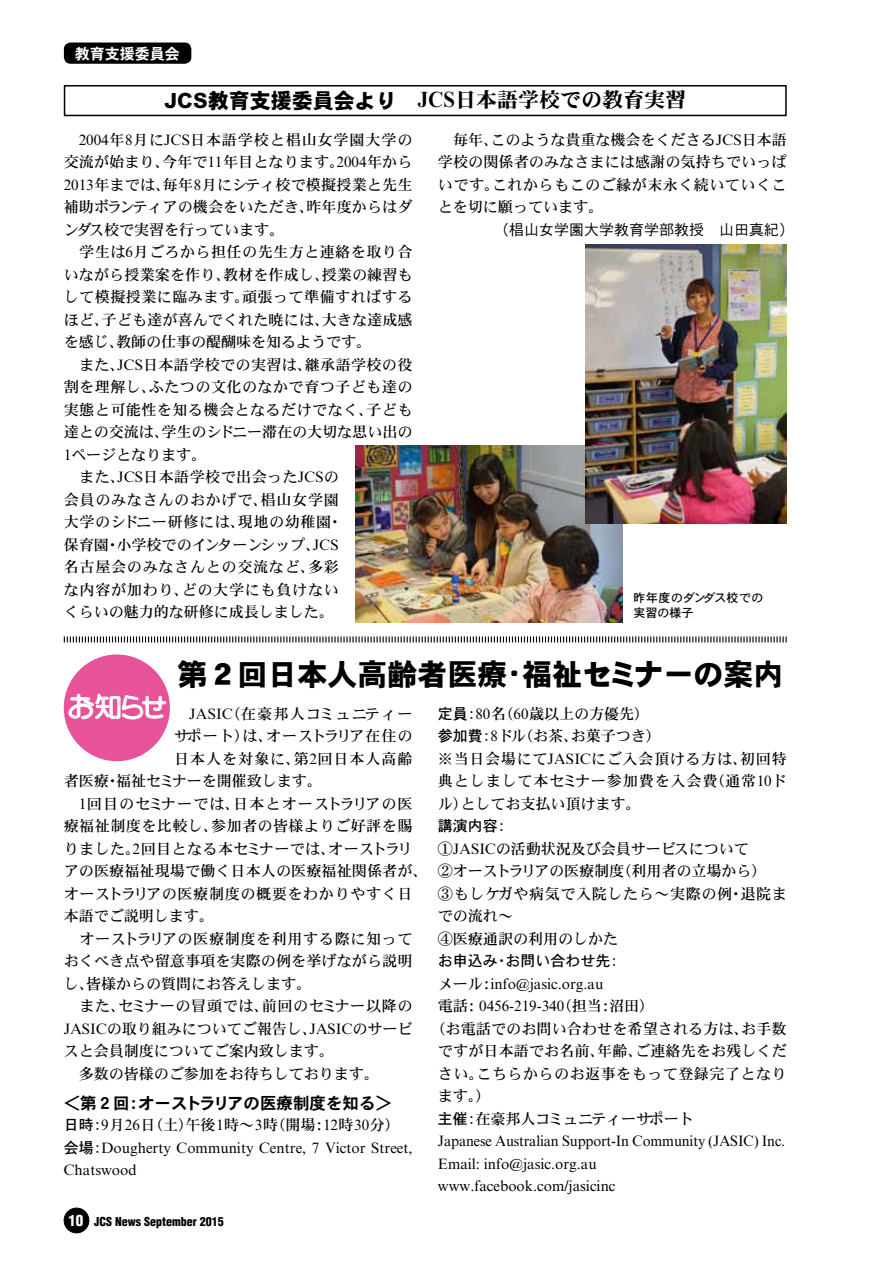
<style>
.page{position:relative;width:893px;height:1263px;background:#fff}
.page>*{position:absolute;margin:0;border:0;box-sizing:border-box;transform-origin:0 0}
.t1{font:30px "DFHS Gothic W9";color:#000}
.t2{font:21px "DFHS Mincho W9";color:#000}
.t3{font:16.5px "DFHS Gothic W7";color:#000}
.t4{font:15px/22.5px "DFHS Mincho W5";letter-spacing:.01em;color:#000}
.t5{font:15px "DFHS Mincho W5";letter-spacing:-.01em;color:#000;scale:.96 1}
.t6{font:15px "DFHS Mincho W5";letter-spacing:.035em;color:#000}
.t7{font:15px "DFHS Mincho W5";letter-spacing:.045em;color:#000}
.t8{font:15px "DFHS Mincho W5";letter-spacing:.03em;color:#000}
.t9{font:15px "DFHS Mincho W5";letter-spacing:.08em;color:#000}
.t10{font:15px "DFHS Mincho W5";letter-spacing:.05em;color:#000}
.t11{font:15px "DFHS Gothic W3";color:#000}
.t12{font:15px "DFHS Mincho W5";letter-spacing:.095em;color:#000}
.t13{font:15px "DFHS Gothic W5";color:#000}
.t14{font:15px "DFHS Mincho W5";letter-spacing:.07em;color:#000}
.t15{font:15px "DFHS Mincho W5";letter-spacing:.065em;color:#000}
.t16{font:15px "DFHS Gothic W7";color:#fff}
.t17{font:900 condensed 12px "Helvetica";color:#000}
.t18{font:12px/15px "DFHS Gothic W5";letter-spacing:.02em;color:#000}
.s1{font-family:"DFHS Gothic W9"}
.s2{font-family:"DFHS Gothic W5"}
.s3{font-size:15px;color:#fff}
</style>
<div class="page">
<div style="left:64px;top:1208px;width:25px;height:25px;background:#000;border-radius:50%"></div>
<div style="left:64px;top:1208px;width:25px;height:25px;border:1px solid #000;border-radius:50%"></div>
<div style="left:64px;top:85px;width:723px;height:31px;border:2px solid #000"></div>
<div style="left:64px;top:43px;width:127px;height:21px;background:#000;border-radius:7px"></div>
<svg style="left:63px;top:636px;width:724px;height:7px"></svg>
<img style="left:356px;top:445px;width:267px;height:178px">
<img style="left:585px;top:245px;width:201px;height:278px">
<div style="left:64px;top:654px;width:106px;height:107px;background:#e85298;border-radius:50%"></div>
<svg style="left:68px;top:693px;width:99px;height:27px"></svg>
<p class="t16" style="left:75px;top:46px;width:107px">教育支援委員会</p>
<h2 class="t2" style="left:164px;top:89px;width:523px"><span class="s1">JCS教育支援委員会より　</span>JCS日本語学校での教育実習</h2>
<p class="t4" style="left:64px;top:129px;width:350px">　2004年8月にJCS日本語学校と椙山女学園大学の交流が始まり、今年で11年目となります。2004年から<br>2013年までは、毎年8月にシティ校で模擬授業と先生補助ボランティアの機会をいただき、昨年度からはダンダス校で実習を行っています。<br>　学生は6月ごろから担任の先生方と連絡を取り合いながら授業案を作り、教材を作成し、授業の練習もして模擬授業に臨みます。頑張って準備すればするほど、子ども達が喜んでくれた暁には、大きな達成感を感じ、教師の仕事の醍醐味を知るようです。<br>　また、JCS日本語学校での実習は、継承語学校の役割を理解し、ふたつの文化のなかで育つ子ども達の実態と可能性を知る機会となるだけでなく、子ども達との交流は、学生のシドニー滞在の大切な思い出の<br>1ページとなります。<br>　また、JCS日本語学校で出会ったJCSの<br>会員のみなさんのおかげで、椙山女学園<br>大学のシドニー研修には、現地の幼稚園・<br>保育園・小学校でのインターンシップ、JCS<br>名古屋会のみなさんとの交流など、多彩<br>な内容が加わり、どの大学にも負けない<br>くらいの魅力的な研修に成長しました。</p>
<p class="t4" style="left:438px;top:129px;width:350px;text-align:justify">　毎年、このような貴重な機会をくださるJCS日本語学校の関係者のみなさまには感謝の気持ちでいっぱいです。これからもこのご縁が末永く続いていくことを切に願っています。</p>
<p class="t11" style="left:494px;top:222px;width:301px">（椙山女学園大学教育学部教授　山田真紀）</p>
<p class="t18" style="left:634px;top:591px;width:131px">昨年度のダンダス校での実習の様子</p>
<h1 class="t1" style="left:177px;top:659px;width:608px">第２回日本人高齢者医療・福祉セミナーの案内</h1>
<p class="t4" style="left:438px;top:703px;width:350px"><span class="s2">定員：</span>80名（60歳以上の方優先）<br><span class="s2">参加費：</span>8ドル（お茶、お菓子つき）<br>※当日会場にてJASICにご入会頂ける方は、初回特典としまして本セミナー参加費を入会費（通常10ドル）としてお支払い頂けます。</p>
<p class="t13" style="left:438px;top:818px;width:73px">講演内容：</p>
<p class="t4" style="left:438px;top:838px;width:350px">①JASICの活動状況及び会員サービスについて<br>②オーストラリアの医療制度（利用者の立場から）<br>③もしケガや病気で入院したら〜実際の例・退院までの流れ〜<br>④医療通訳の利用のしかた</p>
<p class="t13" style="left:438px;top:953px;width:185px">お申込み・お問い合わせ先：</p>
<p class="t4" style="left:438px;top:973px;width:167px">メール：info@jasic.org.au</p>
<p class="t4" style="left:438px;top:995px;width:218px">電話： 0456-219-340（担当：沼田）</p>
<p class="t4" style="left:430px;top:1018px;width:358px">（お電話でのお問い合わせを希望される方は、お手数</p>
<p class="t4" style="left:438px;top:1040px;width:350px">ですが日本語でお名前、年齢、ご連絡先をお残しくだ</p>
<p class="t6" style="left:438px;top:1066px;width:350px">さい。こちらからのお返事をもって登録完了となり</p>
<p class="t4" style="left:438px;top:1085px;width:54px">ます。）</p>
<p class="t4" style="left:438px;top:1108px;width:257px"><span class="s2">主催：</span>在豪邦人コミュニティーサポート</p>
<p class="t5" style="left:438px;top:1133px;width:363px">Japanese Australian Support-In Community (JASIC) Inc.</p>
<p class="t4" style="left:438px;top:1153px;width:160px">Email: info@jasic.org.au</p>
<p class="t4" style="left:438px;top:1175px;width:179px">www.facebook.com/jasicinc</p>
<p class="t12" style="left:174px;top:706px;width:240px">　JASIC（在豪邦人コミュニティー</p>
<p class="t14" style="left:174px;top:728px;width:240px">サポート）は、オーストラリア在住の</p>
<p class="t15" style="left:174px;top:751px;width:240px">日本人を対象に、第2回日本人高齢</p>
<p class="t4" style="left:64px;top:770px;width:259px">者医療・福祉セミナーを開催致します。</p>
<p class="t9" style="left:64px;top:796px;width:350px">　1回目のセミナーでは、日本とオーストラリアの医</p>
<p class="t6" style="left:64px;top:818px;width:350px">療福祉制度を比較し、参加者の皆様よりご好評を賜</p>
<p class="t8" style="left:64px;top:841px;width:350px">りました。2回目となる本セミナーでは、オーストラリ</p>
<p class="t4" style="left:64px;top:860px;width:365px">アの医療福祉現場で働く日本人の医療福祉関係者が、</p>
<p class="t7" style="left:64px;top:886px;width:350px">オーストラリアの医療制度の概要をわかりやすく日</p>
<p class="t4" style="left:64px;top:905px;width:151px">本語でご説明します。</p>
<p class="t7" style="left:64px;top:931px;width:350px">　オーストラリアの医療制度を利用する際に知って</p>
<p class="t4" style="left:64px;top:950px;width:350px">おくべき点や留意事項を実際の例を挙げながら説明</p>
<p class="t4" style="left:64px;top:973px;width:249px">し、皆様からの質問にお答えします。</p>
<p class="t10" style="left:64px;top:998px;width:350px">　また、セミナーの冒頭では、前回のセミナー以降の</p>
<p class="t4" style="left:64px;top:1018px;width:350px">JASICの取り組みについてご報告し、JASICのサービ</p>
<p class="t4" style="left:64px;top:1040px;width:271px">スと会員制度についてご案内致します。</p>
<p class="t4" style="left:64px;top:1063px;width:316px">　多数の皆様のご参加をお待ちしております。</p>
<p class="t3" style="left:64px;top:1095px;width:330px">＜第２回：オーストラリアの医療制度を知る＞</p>
<p class="t4" style="left:64px;top:1114px;width:350px"><span class="s2">日時：</span>9月26日（土）午後1時〜3時（開場：12時30分）<span class="s2">会場：</span>Dougherty Community Centre, 7 Victor Street,<br>Chatswood</p>
<p class="t17" style="left:68px;top:1214px;width:157px"><span class="s3">10</span> JCS News September 2015</p>
</div>
